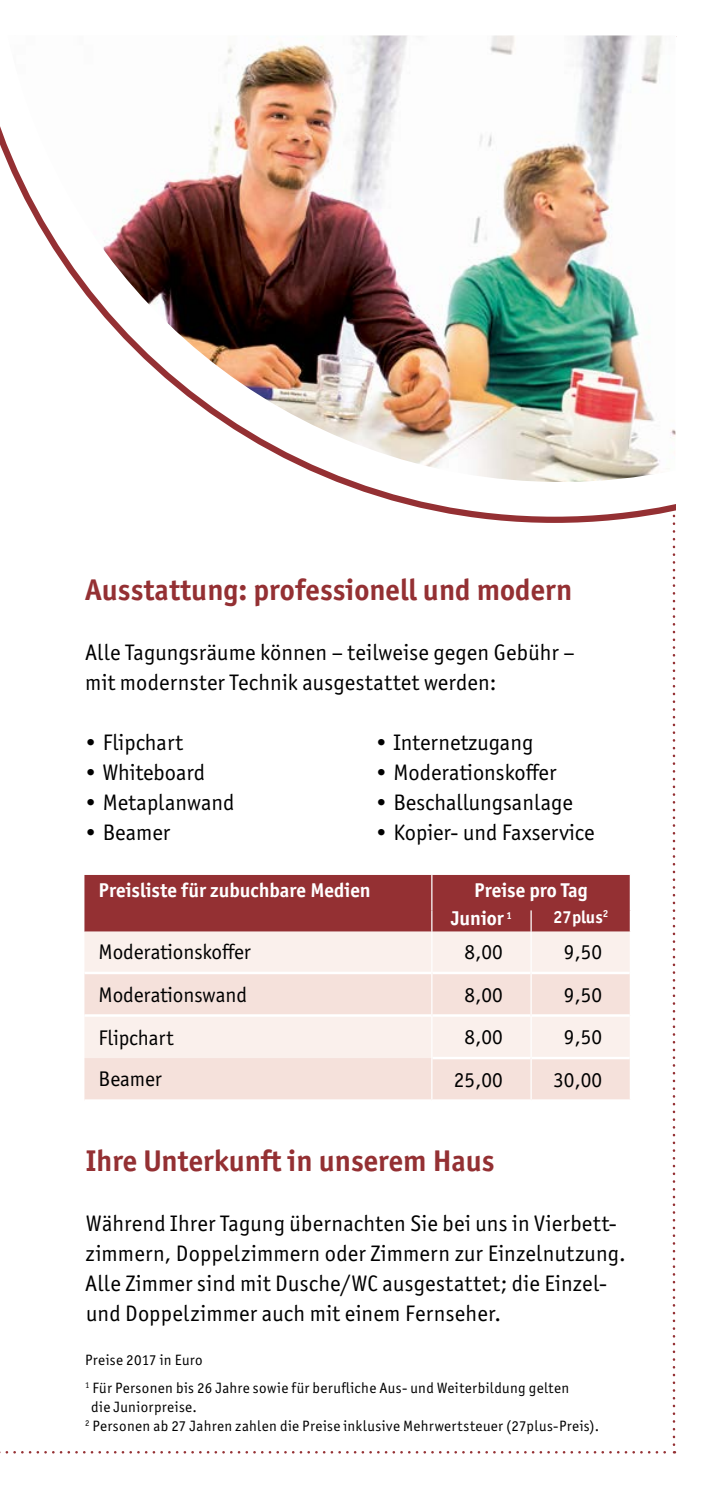
<style>
.page{position:relative;width:709px;height:1489px;background:#fff}
.page>*{position:absolute;margin:0;border:0;box-sizing:border-box;transform-origin:0 0}
.t1{font:700 30px "Officina Sans ITC Pro";color:#943033}
.t2{font:22.5px/30px "Officina Sans ITC Pro";letter-spacing:.005em;color:#000}
.t3{font:21.25px "Officina Sans ITC Pro";letter-spacing:-.005em;color:#000}
.t4{font:700 20px/28.2px "Officina Sans ITC Pro";color:#fff}
.t5{font:700 17.5px "Officina Sans ITC Pro";color:#fff}
.t6{font:15px/28.8px "Officina Sans ITC Pro";letter-spacing:.025em;color:#000}
</style>
<div class="page">
<svg style="left:0;top:1451px;width:675px;height:2px"></svg>
<svg style="left:672px;top:523px;width:3px;height:921px"></svg>
<div style="left:84px;top:931px;width:545px;height:40px;background:#faf0ec"></div>
<svg style="left:84px;top:974px;width:545px;height:125px;background:#f6e6e1"></svg>
<hr style="left:84px;top:1014px;width:347px;height:2px;background:#fff">
<hr style="left:432px;top:1014px;width:98px;height:2px;background:#fff">
<hr style="left:531px;top:1014px;width:98px;height:2px;background:#fff">
<hr style="left:432px;top:1056px;width:98px;height:3px;background:#fff">
<hr style="left:531px;top:1056px;width:98px;height:3px;background:#fff">
<div style="left:84px;top:875px;width:546px;height:56px;background:#943033"></div>
<hr style="left:629px;top:910px;width:2px;height:21px;background:#fff">
<hr style="left:431px;top:931px;width:1px;height:41px;background:#fff">
<hr style="left:530px;top:931px;width:1px;height:41px;background:#fff">
<hr style="left:431px;top:972px;width:1px;height:43px;background:#fff">
<hr style="left:530px;top:972px;width:1px;height:43px;background:#fff">
<hr style="left:431px;top:1015px;width:1px;height:42px;background:#fff">
<hr style="left:530px;top:1015px;width:1px;height:42px;background:#fff">
<hr style="left:431px;top:1057px;width:1px;height:42px;background:#fff">
<hr style="left:530px;top:1057px;width:1px;height:42px;background:#fff">
<svg style="left:0;top:126px;width:675px;height:397px"></svg>
<img style="left:8px;top:35px;width:667px;height:447px">
<h1 class="t1" style="left:85px;top:571px;width:489px">Ausstattung: professionell und modern</h1>
<p class="t2" style="left:85px;top:637px;width:491px">Alle Tagungsräume können – teilweise gegen Gebühr – mit modernster Technik ausgestattet werden:</p>
<p class="t2" style="left:85px;top:727px;width:99px">• Flipchart</p>
<p class="t2" style="left:85px;top:757px;width:121px">• Whiteboard</p>
<p class="t2" style="left:85px;top:787px;width:151px">• Metaplanwand</p>
<p class="t2" style="left:85px;top:817px;width:87px">• Beamer</p>
<p class="t2" style="left:376px;top:727px;width:159px">• Internetzugang</p>
<p class="t2" style="left:376px;top:757px;width:182px">• Moderationskoffer</p>
<p class="t2" style="left:376px;top:787px;width:199px">• Beschallungsanlage</p>
<p class="t2" style="left:376px;top:817px;width:220px">• Kopier- und Faxservice</p>
<p class="t4" style="left:99px;top:875px;width:273px">Preisliste für zubuchbare Medien</p>
<p class="t4" style="left:451px;top:875px;width:138px;text-indent:23px">Preise pro Tag<br>Junior <sup>1</sup></p>
<p class="t5" style="left:553px;top:906px;width:57px">27plus<sup>2</sup></p>
<p class="t3" style="left:99px;top:939px;width:154px">Moderationskoffer</p>
<p class="t3" style="left:464px;top:939px;width:40px">8,00</p>
<p class="t3" style="left:564px;top:939px;width:40px">9,50</p>
<p class="t3" style="left:99px;top:982px;width:150px">Moderationswand</p>
<p class="t3" style="left:464px;top:982px;width:40px">8,00</p>
<p class="t3" style="left:564px;top:982px;width:40px">9,50</p>
<p class="t3" style="left:99px;top:1025px;width:76px">Flipchart</p>
<p class="t3" style="left:464px;top:1024px;width:40px">8,00</p>
<p class="t3" style="left:564px;top:1024px;width:40px">9,50</p>
<p class="t3" style="left:99px;top:1066px;width:65px">Beamer</p>
<p class="t3" style="left:454px;top:1067px;width:50px">25,00</p>
<p class="t3" style="left:553px;top:1067px;width:50px">30,00</p>
<h1 class="t1" style="left:86px;top:1141px;width:410px">Ihre Unterkunft in unserem Haus</h1>
<p class="t2" style="left:85px;top:1207px;width:542px">Während Ihrer Tagung übernachten Sie bei uns in Vierbett&shy;zimmern, Doppelzimmern oder Zimmern zur Einzelnutzung.<br>Alle Zimmer sind mit Dusche/WC ausgestattet; die Einzel&shy;und Doppelzimmer auch mit einem Fernseher.</p>
<p class="t6" style="left:85px;top:1344px;width:485px">Preise 2017 in Euro<br><sup>1</sup> Für Personen bis 26 Jahre sowie für berufliche Aus- und Weiterbildung gelten</p>
<p class="t6" style="left:85px;top:1397px;width:515px;line-height:18.8px;text-indent:6px">die Juniorpreise.<br><sup>2</sup> Personen ab 27 Jahren zahlen die Preise inklusive Mehrwertsteuer (27plus-Preis).</p>
</div>
